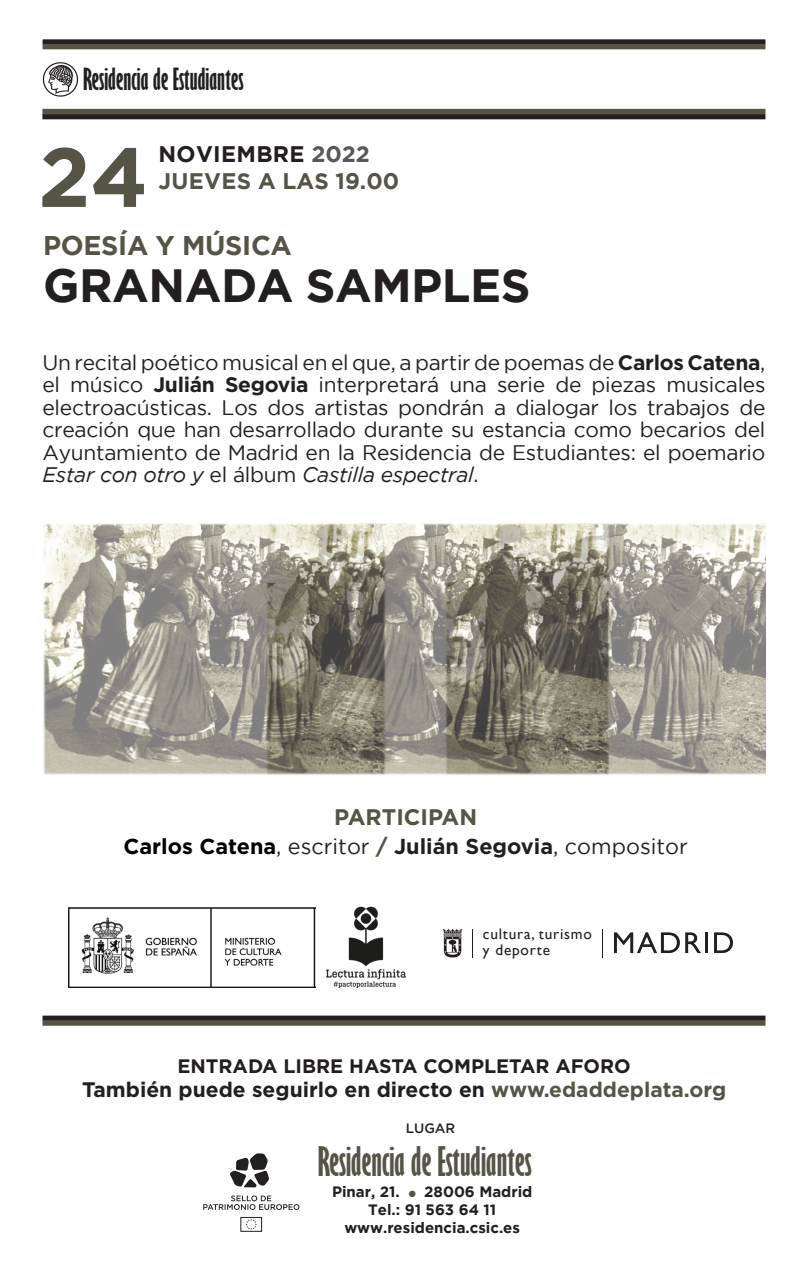
<style>
.page{position:relative;width:808px;height:1276px;background:#fff}
.page>*{position:absolute;margin:0;border:0;box-sizing:border-box;transform-origin:0 0}
.t1{font:700 83.7px "Gotham";color:#555446}
.Texto_común{font:700 46.5px "Gotham";letter-spacing:-.01em;color:#231f20}
.t2{font:700 extra-condensed 37.5px "Gill Sans";color:#555446}
.t3{font:700 extra-condensed 28.05px "Gill Sans";color:#231f20}
.Texto_común-2{font:700 27px "Gotham";letter-spacing:-.01em;color:#555446}
.t4{font:700 22.5px "Gotham";letter-spacing:.015em;color:#555446}
.t5{font:700 22.5px "Gotham";letter-spacing:.015em;color:#231f20}
.t6{font:700 22.5px "Gotham";color:#555446}
.t7{font:21.6px "Gotham";color:#231f20}
.Texto_común-3{font:21px/22.5px "Gotham";letter-spacing:-.015em;color:#231f20;text-align:justify}
.señores{font:700 21px "Gotham";color:#231f20}
.señores-2{font:700 19.5px "Gotham";color:#231f20}
.t8{font:15.3px/16.4px "Gill Sans";letter-spacing:.05em;color:#231f20}
.t9{font:700 15px "Gotham";color:#231f20}
.t10{font:500 13.5px "Gotham";color:#231f20}
.s1{color:#57585a}
.s2{font-weight:700}
.s3{font-style:italic}
.s4{font-weight:700;color:#000}
.s5{font-weight:700;color:#555446}
.s6{color:#555446}
</style>
<div class="page">
<img style="left:610px;top:523px;width:155px;height:252px">
<img style="left:387px;top:523px;width:223px;height:252px">
<img style="left:43px;top:523px;width:344px;height:252px">
<div style="left:43px;top:39px;width:722px;height:6px;background:#231f20"></div>
<div style="left:43px;top:44px;width:722px;height:5px;background:#555446"></div>
<img style="left:42px;top:62px;width:37px;height:35px">
<div style="left:42px;top:114px;width:723px;height:5px;background:#231f20"></div>
<div style="left:42px;top:109px;width:723px;height:5px;background:#555446"></div>
<div style="left:43px;top:1015px;width:722px;height:6px;background:#231f20"></div>
<div style="left:43px;top:1020px;width:722px;height:5px;background:#555446"></div>
<svg style="left:230px;top:1153px;width:39px;height:34px"></svg>
<div style="left:241px;top:1217px;width:21px;height:14px;border:1px solid #231f20"></div>
<svg style="left:246px;top:1218px;width:11px;height:11px"></svg>
<svg style="left:203px;top:1195px;width:96px;height:15px"></svg>
<img style="left:327px;top:906px;width:79px;height:82px">
<img style="left:68px;top:907px;width:247px;height:80px">
<svg style="left:472px;top:929px;width:1px;height:28px"></svg>
<svg style="left:602px;top:929px;width:1px;height:28px"></svg>
<svg style="left:614px;top:932px;width:87px;height:21px"></svg>
<hr style="left:705px;top:932px;width:3px;height:21px;background:#231f20">
<svg style="left:714px;top:932px;width:19px;height:21px"></svg>
<svg style="left:442px;top:929px;width:21px;height:28px"></svg>
<p class="t3" style="left:83px;top:62px;width:162px">Residencia de Estudiantes</p>
<p class="t1" style="left:38px;top:129px;width:111px">24</p>
<p class="t5" style="left:158px;top:141px;width:213px">NOVIEMBRE <span class="s1">2022</span></p>
<p class="t4" style="left:158px;top:168px;width:242px">JUEVES A LAS 19.00</p>
<p class="Texto_común-2" style="left:43px;top:230px;width:250px">POESÍA Y MÚSICA</p>
<p class="Texto_común" style="left:43px;top:259px;width:489px">GRANADA SAMPLES</p>
<p class="Texto_común-3" style="left:43px;top:351px;width:724px">Un recital poético musical en el que, a partir de poemas de <span class="s2">Carlos Catena</span>, el músico <span class="s2">Julián Segovia</span> interpretará una serie de piezas musicales electroacústicas. Los dos artistas pondrán a dialogar los trabajos de creación que han desarrollado durante su estancia como becarios del Ayuntamiento de Madrid en la Residencia de Estudiantes: el poemario <span class="s3">Estar con otro y</span> el álbum <span class="s3">Castilla espectral</span>.</p>
<p class="t6" style="left:334px;top:804px;width:144px">PARTICIPAN</p>
<p class="t7" style="left:124px;top:834px;width:566px"><span class="s4">Carlos Catena</span>, escritor <span class="s5">/</span> <span class="s2">Julián Segovia</span>, compositor</p>
<p class="t8" style="left:483px;top:925px;width:110px">cultura, turismo y deporte</p>
<p class="señores-2" style="left:177px;top:1055px;width:455px">ENTRADA LIBRE HASTA COMPLETAR AFORO</p>
<p class="señores" style="left:82px;top:1077px;width:646px">También puede seguirlo en directo en <span class="s6">www.edaddeplata.org</span></p>
<p class="t10" style="left:406px;top:1120px;width:51px">LUGAR</p>
<p class="t2" style="left:318px;top:1138px;width:216px">Residencia de Estudiantes</p>
<p class="t9" style="left:332px;top:1182px;width:202px">Pinar, 21. <span class="s6">●</span> 28006 Madrid</p>
<p class="t9" style="left:368px;top:1200px;width:130px">Tel.: 91 563 64 11</p>
<p class="t9" style="left:344px;top:1218px;width:177px">www.residencia.csic.es</p>
</div>
